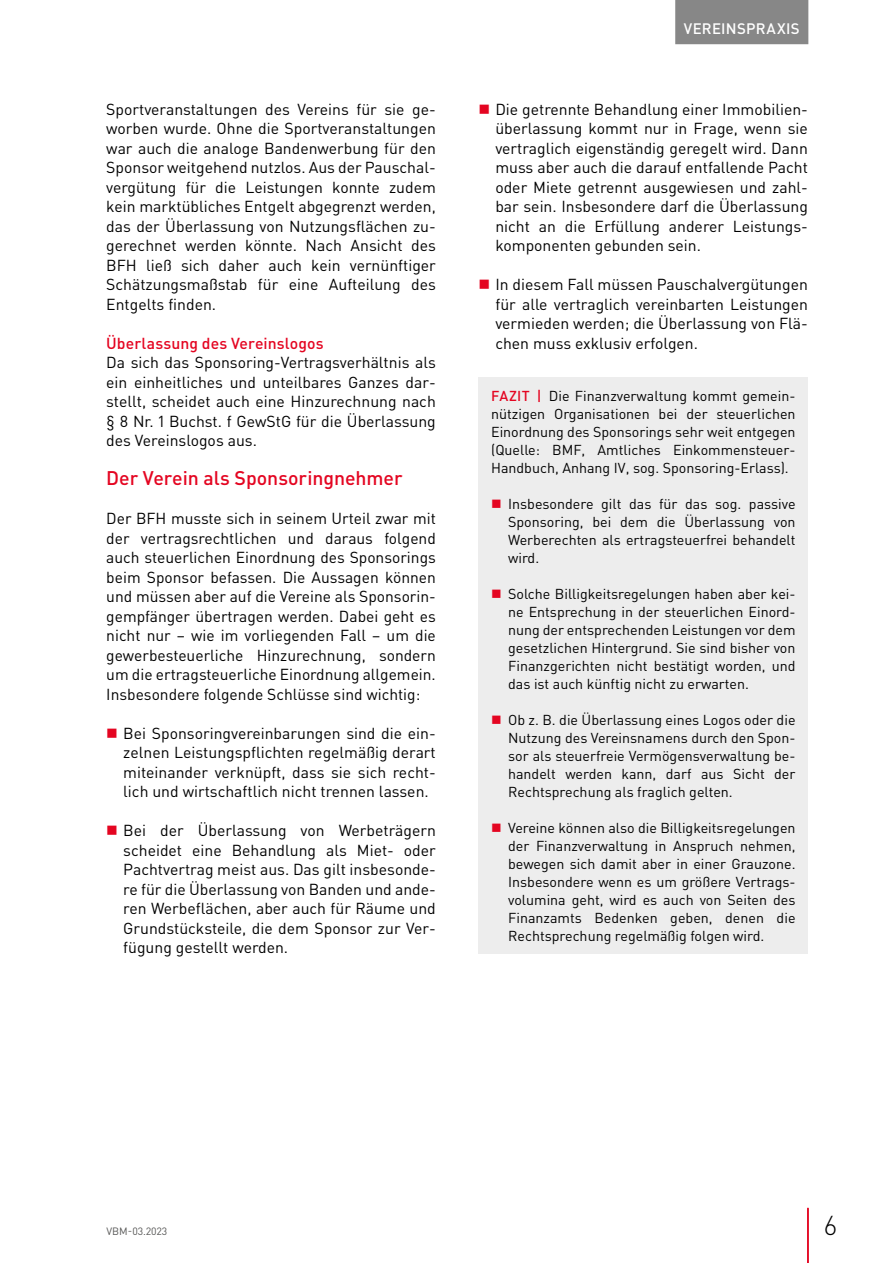
<style>
.page{position:relative;width:893px;height:1263px;background:#fff}
.page>*{position:absolute;margin:0;border:0;box-sizing:border-box;transform-origin:0 0}
.t1{font:300 27px "DIN Pro";color:#000}
.t2{font:500 19.5px "DIN Pro";letter-spacing:-.005em;color:#e40521}
.t3{font:15.75px/19.5px "DIN Pro";color:#000;text-align:justify}
.t4{font:500 15.75px "DIN Pro";letter-spacing:.005em;color:#e40521}
.t5{font:500 15px "DIN Pro";letter-spacing:.02em;color:#fff}
.t6{font:14.25px/18px "DIN Pro";color:#000;text-align:justify}
.t7{font:10.5px "DIN Pro";color:#575756}
.s1{font-weight:500;color:#e40521}
</style>
<div class="page">
<div style="left:675px;top:0;width:133px;height:44px;background:#878787"></div>
<hr style="left:807px;top:1208px;width:2px;height:55px;background:#e40521">
<div style="left:478px;top:377px;width:330px;height:576px;background:#ededed"></div>
<p class="t3" style="left:106px;top:99px;width:331px">Sportveranstaltungen des Vereins für sie ge&shy;worben wurde. Ohne die Sportveranstaltungen war auch die analoge Bandenwerbung für den Sponsor weitgehend nutzlos. Aus der Pauschal&shy;vergütung für die Leistungen konnte zudem kein marktübliches Entgelt abgegrenzt werden, das der Überlassung von Nutzungsflächen zu&shy;gerechnet werden könnte. Nach Ansicht des BFH ließ sich daher auch kein vernünftiger Schätzungsmaßstab für eine Aufteilung des Entgelts finden.</p>
<p class="t4" style="left:106px;top:332px;width:219px">Überlassung des Vereinslogos</p>
<p class="t3" style="left:106px;top:352px;width:331px">Da sich das Sponsoring-Vertragsverhältnis als ein einheitliches und unteilbares Ganzes dar&shy;stellt, scheidet auch eine Hinzurechnung nach § 8 Nr. 1 Buchst. f GewStG für die Überlassung des Vereinslogos aus.</p>
<p class="t2" style="left:106px;top:465px;width:298px">Der Verein als Sponsoringnehmer</p>
<p class="t3" style="left:106px;top:508px;width:331px">Der BFH musste sich in seinem Urteil zwar mit der vertragsrechtlichen und daraus folgend auch steuerlichen Einordnung des Sponsorings beim Sponsor befassen. Die Aussagen können und müssen aber auf die Vereine als Sponsorin&shy;gempfänger übertragen werden. Dabei geht es nicht nur – wie im vorliegenden Fall – um die gewerbesteuerliche Hinzurechnung, sondern um die ertragsteuerliche Einordnung allgemein.<br>Insbesondere folgende Schlüsse sind wichtig:</p>
<p class="t3" style="left:123px;top:723px;width:314px">Bei Sponsoringvereinbarungen sind die ein&shy;zelnen Leistungspflichten regelmäßig derart miteinander verknüpft, dass sie sich recht&shy;lich und wirtschaftlich nicht trennen lassen.</p>
<p class="t3" style="left:123px;top:820px;width:314px">Bei der Überlassung von Werbeträgern scheidet eine Behandlung als Miet- oder Pachtvertrag meist aus. Das gilt insbesonde&shy;re für die Überlassung von Banden und ande&shy;ren Werbeflächen, aber auch für Räume und Grundstücksteile, die dem Sponsor zur Ver&shy;fügung gestellt werden.</p>
<p class="t5" style="left:684px;top:18px;width:82px">Verei nspraxi</p>
<p class="t5" style="left:791px;top:18px;width:10px">s</p>
<p class="t3" style="left:495px;top:99px;width:314px">Die getrennte Behandlung einer Immobilien&shy;überlassung kommt nur in Frage, wenn sie vertraglich eigenständig geregelt wird. Dann muss aber auch die darauf entfallende Pacht oder Miete getrennt ausgewiesen und zahl&shy;bar sein. Insbesondere darf die Überlassung nicht an die Erfüllung anderer Leistungs&shy;komponenten gebunden sein.</p>
<p class="t3" style="left:495px;top:274px;width:314px">In diesem Fall müssen Pauschalvergütungen für alle vertraglich vereinbarten Leistungen vermieden werden; die Überlassung von Flä&shy;chen muss exklusiv erfolgen.</p>
<p class="t6" style="left:491px;top:386px;width:306px"><span class="s1">FAZIT |</span> Die Finanzverwaltung kommt gemein&shy;nützigen Organisationen bei der steuerlichen Einordnung des Sponsorings sehr weit entgegen (Quelle: BMF, Amtliches Einkommensteuer-Handbuch, Anhang IV, sog. Sponsoring-Erlass).</p>
<p class="t6" style="left:508px;top:494px;width:289px">Insbesondere gilt das für das sog. passive Sponsoring, bei dem die Überlassung von Werberechten als ertragsteuerfrei behandelt wird.</p>
<p class="t6" style="left:508px;top:584px;width:289px">Solche Billigkeitsregelungen haben aber kei&shy;ne Entsprechung in der steuerlichen Einord&shy;nung der entsprechenden Leistungen vor dem gesetzlichen Hintergrund. Sie sind bisher von Finanzgerichten nicht bestätigt worden, und das ist auch künftig nicht zu erwarten.</p>
<p class="t6" style="left:508px;top:710px;width:289px">Ob z. B. die Überlassung eines Logos oder die Nutzung des Vereinsnamens durch den Spon&shy;sor als steuerfreie Vermögensverwaltung be&shy;handelt werden kann, darf aus Sicht der Rechtsprechung als fraglich gelten.</p>
<p class="t6" style="left:508px;top:818px;width:289px">Vereine können also die Billigkeitsregelungen der Finanzverwaltung in Anspruch nehmen, bewegen sich damit aber in einer Grauzone.<br>Insbesondere wenn es um größere Vertrags&shy;volumina geht, wird es auch von Seiten des Finanzamts Bedenken geben, denen die Rechtsprechung regelmäßig folgen wird.</p>
<p class="t7" style="left:106px;top:1224px;width:62px">VBM-03.2023</p>
<h1 class="t1" style="left:824px;top:1207px;width:14px">6</h1>
</div>
